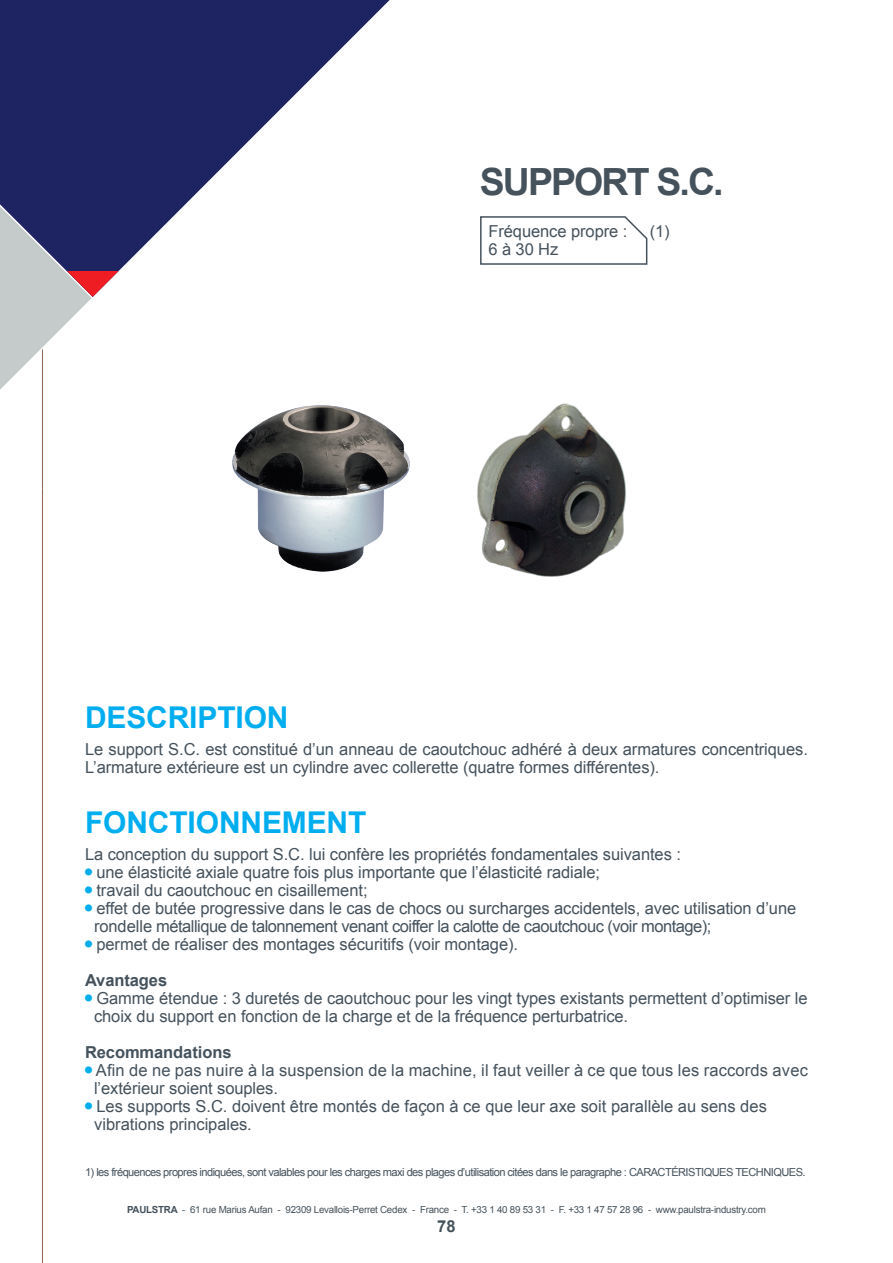
<style>
.page{position:relative;width:893px;height:1263px;background:#fff}
.page>*{position:absolute;margin:0;border:0;box-sizing:border-box;transform-origin:0 0}
.t1{font:700 37.5px "Arial";letter-spacing:-.05em;color:#45525c}
.t2{font:700 30px "Arial";letter-spacing:-.005em;color:#00aeef}
.t3{font:16.5px/18px "Arial";letter-spacing:-.005em;color:#45525c}
.t4{font:700 16.5px "Arial";letter-spacing:-.005em;color:#45525c}
.t5{font:700 16.5px "Arial";color:#425159}
.t6{font:11.1px "Arial";letter-spacing:-.05em;color:#45525c}
.t7{font:9.75px "Arial";letter-spacing:-.025em;color:#45525c}
.s1{font-weight:700}
</style>
<div class="page">
<hr style="left:42px;top:488px;width:1px;height:775px;background:#8d644c">
<svg style="left:480px;top:216px;width:168px;height:49px"></svg>
<img style="left:232px;top:405px;width:178px;height:167px">
<img style="left:477px;top:403px;width:149px;height:174px">
<svg style="left:0;top:0;width:390px;height:271px;fill:#1e2362"></svg>
<div style="left:0;top:31px;width:95px;height:111px;background:#1e2362"></div>
<svg style="left:0;top:142px;width:119px;height:347px"></svg>
<h1 class="t1" style="left:480px;top:156px;width:246px">SUPPORT S.C.</h1>
<p class="t3" style="left:488px;top:222px;width:140px">Fréquence propre :</p>
<p class="t3" style="left:650px;top:222px;width:21px">(1)</p>
<p class="t3" style="left:488px;top:240px;width:71px">6 à 30 Hz</p>
<h2 class="t2" style="left:85px;top:697px;width:205px">DESCRIPTION</h2>
<p class="t3" style="left:85px;top:740px;width:724px">Le support S.C. est constitué d’un anneau de caoutchouc adhéré à deux armatures concentriques.<br>L’armature extérieure est un cylindre avec collerette (quatre formes différentes).</p>
<h2 class="t2" style="left:85px;top:802px;width:283px">FONCTIONNEMENT</h2>
<p class="t3" style="left:85px;top:845px;width:597px">La conception du support S.C. lui confère les propriétés fondamentales suivantes :</p>
<p class="t3" style="left:85px;top:863px;width:517px"><sup>■</sup> une élasticité axiale quatre fois plus importante que l’élasticité radiale;</p>
<p class="t3" style="left:85px;top:881px;width:284px"><sup>■</sup> travail du caoutchouc en cisaillement;</p>
<p class="t3" style="left:94px;top:899px;width:704px;text-indent:-9px"><sup>■</sup> effet de butée progressive dans le cas de chocs ou surcharges accidentels, avec utilisation d’une rondelle métallique de talonnement venant coiffer la calotte de caoutchouc (voir montage);</p>
<p class="t3" style="left:85px;top:926px;width:435px;line-height:36px"><sup>■</sup> permet de réaliser des montages sécuritifs (voir montage).<br><span class="s1">Avantages</span></p>
<p class="t3" style="left:94px;top:989px;width:715px;text-indent:-9px"><sup>■</sup> Gamme étendue : 3 duretés de caoutchouc pour les vingt types existants permettent d’optimiser le choix du support en fonction de la charge et de la fréquence perturbatrice.</p>
<p class="t4" style="left:85px;top:1041px;width:148px">Recommandations</p>
<p class="t3" style="left:94px;top:1061px;width:715px;text-indent:-9px"><sup>■</sup> Afin de ne pas nuire à la suspension de la machine, il faut veiller à ce que tous les raccords avec l’extérieur soient souples.</p>
<p class="t3" style="left:94px;top:1097px;width:674px;text-indent:-9px"><sup>■</sup> Les supports S.C. doivent être montés de façon à ce que leur axe soit parallèle au sens des vibrations principales.</p>
<p class="t6" style="left:85px;top:1165px;width:722px">1) les fréquences propres indiquées, sont valables pour les charges maxi des plages d’utilisation citées dans le paragraphe : CARACTÉRISTIQUES TECHNIQUES.</p>
<p class="t7" style="left:127px;top:1203px;width:640px"><span class="s1">PAULSTRA</span> - 61 rue Marius Aufan - 92309 Levallois-Perret Cedex - France - T. +33 1 40 89 53 31 - F. +33 1 47 57 28 96 - www.paulstra-industry.com</p>
<p class="t5" style="left:437px;top:1215px;width:20px">78</p>
</div>
